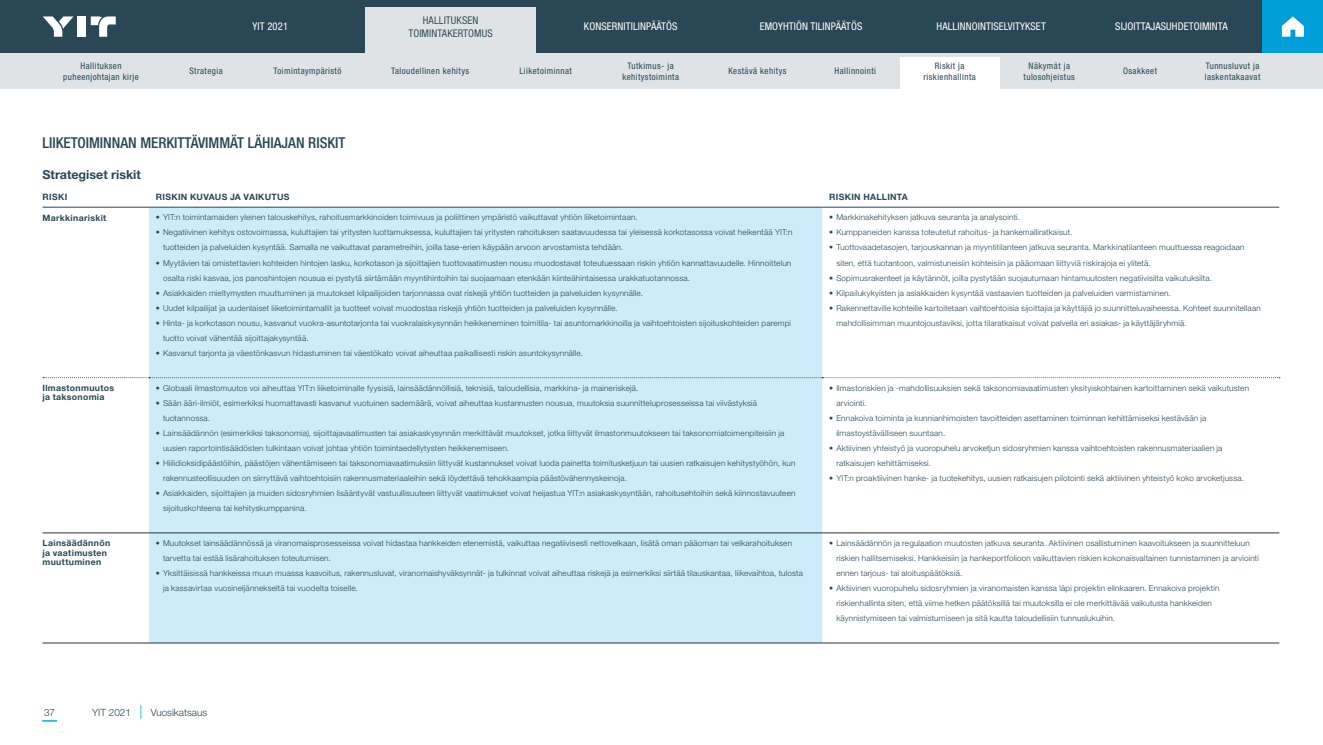
<style>
.page{position:relative;width:1323px;height:745px;background:#fff}
.page>*{position:absolute;margin:0;border:0;box-sizing:border-box;transform-origin:0 0}
.t1{font:500 condensed 15px "Helvetica Neue LT Pro";color:#294754}
.t2{font:700 12.5px "Helvetica Neue LT Pro";color:#294754}
.t3{font:condensed 10.62px "Helvetica Neue LT Pro";letter-spacing:.01em;color:#fff}
.t4{font:condensed 10.62px/12.5px "Helvetica Neue LT Pro";letter-spacing:.01em;color:#294754;text-align:center}
.t5{font:300 10px "Helvetica Neue LT Pro";color:#294754}
.t6{font:condensed 9px/11px "Helvetica Neue LT Pro";letter-spacing:.05em;color:#294754;text-align:center}
.t7{font:700 8.75px/9.4px "Helvetica Neue LT Pro";letter-spacing:.035em;color:#294754}
.t8{font:300 8.12px/15px "Helvetica Neue LT Pro";letter-spacing:.02em;color:#294754}
.s1{font-size:13.75px;color:#009fda}
</style>
<div class="page">
<svg style="left:42px;top:720px;width:15px;height:1px"></svg>
<div style="left:149px;top:207px;width:673px;height:435px;background:#ccecf9"></div>
<hr style="left:43px;top:206px;width:106px;height:1px;background:#294754">
<hr style="left:149px;top:206px;width:673px;height:1px;background:#294754">
<hr style="left:822px;top:206px;width:457px;height:1px;background:#294754">
<hr style="left:43px;top:642px;width:106px;height:1px;background:#333">
<hr style="left:149px;top:642px;width:673px;height:1px;background:#333">
<hr style="left:822px;top:642px;width:457px;height:1px;background:#333">
<svg style="left:43px;top:377px;width:1237px;height:1px"></svg>
<hr style="left:43px;top:532px;width:106px;height:1px;background:#333">
<hr style="left:149px;top:532px;width:673px;height:1px;background:#333">
<hr style="left:822px;top:532px;width:457px;height:1px;background:#333">
<div style="left:0;top:0;width:1323px;height:53px;background:#294754"></div>
<div style="left:77px;top:16px;width:9px;height:21px;background:#fff"></div>
<svg style="left:91px;top:16px;width:25px;height:21px"></svg>
<svg style="left:43px;top:16px;width:31px;height:21px"></svg>
<div style="left:1263px;top:0;width:60px;height:53px;background:#009fda"></div>
<svg style="left:1282px;top:17px;width:22px;height:20px"></svg>
<div style="left:365px;top:7px;width:171px;height:46px;background:#dfe3e5"></div>
<div style="left:0;top:53px;width:1323px;height:36px;background:#dfe3e5"></div>
<div style="left:900px;top:57px;width:99px;height:32px;background:#fff"></div>
<h3 class="t4" style="left:408px;top:14px;width:86px">HALLITUKSEN<br>TOIMINTAKERTOMUS</h3>
<h3 class="t3" style="left:252px;top:20px;width:37px">YIT 2021</h3>
<h3 class="t3" style="left:584px;top:20px;width:95px">KONSERNITILINPÄÄTÖS</h3>
<h3 class="t3" style="left:760px;top:20px;width:104px">EMOYHTIÖN TILINPÄÄTÖS</h3>
<h3 class="t3" style="left:936px;top:20px;width:111px">HALLINNOINTISELVITYKSET</h3>
<h3 class="t3" style="left:1115px;top:20px;width:114px">SIJOITTAJASUHDETOIMINTA</h3>
<p class="t6" style="left:63px;top:60px;width:77px">Hallituksen puheenjohtajan kirje</p>
<p class="t6" style="left:189px;top:65px;width:35px">Strategia</p>
<p class="t6" style="left:273px;top:65px;width:69px">Toimintaympäristö</p>
<p class="t6" style="left:391px;top:65px;width:79px">Taloudellinen kehitys</p>
<p class="t6" style="left:519px;top:65px;width:54px">Liiketoiminnat</p>
<p class="t6" style="left:728px;top:65px;width:60px">Kestävä kehitys</p>
<p class="t6" style="left:834px;top:65px;width:43px">Hallinnointi</p>
<p class="t6" style="left:923px;top:60px;width:54px">Riskit ja riskienhallinta</p>
<p class="t6" style="left:1024px;top:60px;width:53px">Näkymät ja tulosohjeistus</p>
<p class="t6" style="left:1123px;top:65px;width:35px">Osakkeet</p>
<p class="t6" style="left:622px;top:60px;width:58px">Tutkimus- ja kehitystoiminta</p>
<p class="t6" style="left:1205px;top:60px;width:57px;text-align:left">Tunnusluvut ja laskentakaavat</p>
<h1 class="t1" style="left:43px;top:133px;width:304px">LIIKETOIMINNAN MERKITTÄVIMMÄT LÄHIAJAN RISKIT</h1>
<h2 class="t2" style="left:43px;top:166px;width:100px">Strategiset riskit</h2>
<p class="t7" style="left:43px;top:192px;width:26px">RISKI</p>
<p class="t7" style="left:156px;top:192px;width:135px">RISKIN KUVAUS JA VAIKUTUS</p>
<p class="t7" style="left:829px;top:192px;width:80px">RISKIN HALLINTA</p>
<p class="t7" style="left:43px;top:213px;width:65px">Markkinariskit</p>
<p class="t8" style="left:156px;top:210px;width:483px">• YIT:n toimintamaiden yleinen talouskehitys, rahoitusmarkkinoiden toimivuus ja poliittinen ympäristö vaikuttavat yhtiön liiketoimintaan.</p>
<p class="t8" style="left:163px;top:225px;width:631px;text-indent:-7px">• Negatiivinen kehitys ostovoimassa, kuluttajien tai yritysten luottamuksessa, kuluttajien tai yritysten rahoituksen saatavuudessa tai yleisessä korkotasossa voivat heikentää YIT:n tuotteiden ja palveluiden kysyntää. Samalla ne vaikuttavat parametreihin, joilla tase-erien käypään arvoon arvostamista tehdään.</p>
<p class="t8" style="left:163px;top:255px;width:630px;text-indent:-7px">• Myytävien tai omistettavien kohteiden hintojen lasku, korkotason ja sijoittajien tuottovaatimusten nousu muodostavat toteutuessaan riskin yhtiön kannattavuudelle. Hinnoittelun osalta riski kasvaa, jos panoshintojen nousua ei pystytä siirtämään myyntihintoihin tai suojaamaan etenkään kiinteähintaisessa urakkatuotannossa.</p>
<p class="t8" style="left:156px;top:285px;width:489px">• Asiakkaiden mieltymysten muuttuminen ja muutokset kilpailijoiden tarjonnassa ovat riskejä yhtiön tuotteiden ja palveluiden kysynnälle.</p>
<p class="t8" style="left:156px;top:300px;width:463px">• Uudet kilpailijat ja uudenlaiset liiketoimintamallit ja tuotteet voivat muodostaa riskejä yhtiön tuotteiden ja palveluiden kysynnälle.</p>
<p class="t8" style="left:163px;top:315px;width:630px;text-indent:-7px">• Hinta- ja korkotason nousu, kasvanut vuokra-asuntotarjonta tai vuokralaiskysynnän heikkeneminen toimitila- tai asuntomarkkinoilla ja vaihtoehtoisten sijoituskohteiden parempi tuotto voivat vähentää sijoittajakysyntää.</p>
<p class="t8" style="left:156px;top:345px;width:429px">• Kasvanut tarjonta ja väestönkasvun hidastuminen tai väestökato voivat aiheuttaa paikallisesti riskin asuntokysynnälle.</p>
<p class="t8" style="left:829px;top:210px;width:192px">• Markkinakehityksen jatkuva seuranta ja analysointi.</p>
<p class="t8" style="left:829px;top:225px;width:245px">• Kumppaneiden kanssa toteutetut rahoitus- ja hankemalliratkaisut.</p>
<p class="t8" style="left:836px;top:240px;width:410px;text-indent:-7px">• Tuottovaadetasojen, tarjouskannan ja myyntitilanteen jatkuva seuranta. Markkinatilanteen muuttuessa reagoidaan siten, että tuotantoon, valmistuneisiin kohteisiin ja pääomaan liittyviä riskirajoja ei ylitetä.</p>
<p class="t8" style="left:829px;top:270px;width:384px">• Sopimusrakenteet ja käytännöt, joilla pystytään suojautumaan hintamuutosten negatiivisilta vaikutuksilta.</p>
<p class="t8" style="left:829px;top:285px;width:343px">• Kilpailukykyisten ja asiakkaiden kysyntää vastaavien tuotteiden ja palveluiden varmistaminen.</p>
<p class="t8" style="left:836px;top:300px;width:426px;text-indent:-7px">• Rakennettaville kohteille kartoitetaan vaihtoehtoisia sijoittajia ja käyttäjiä jo suunnitteluvaiheessa. Kohteet suunnitellaan mahdollisimman muuntojoustaviksi, jotta tilaratkaisut voivat palvella eri asiakas- ja käyttäjäryhmiä.</p>
<p class="t7" style="left:43px;top:383px;width:73px">Ilmastonmuutos ja taksonomia</p>
<p class="t8" style="left:156px;top:380px;width:484px">• Globaali ilmastomuutos voi aiheuttaa YIT:n liiketoiminalle fyysisiä, lainsäädännöllisiä, teknisiä, taloudellisia, markkina- ja maineriskejä.</p>
<p class="t8" style="left:163px;top:395px;width:595px;text-indent:-7px">• Sään ääri-ilmiöt, esimerkiksi huomattavasti kasvanut vuotuinen sademäärä, voivat aiheuttaa kustannusten nousua, muutoksia suunnitteluprosesseissa tai viivästyksiä tuotannossa.</p>
<p class="t8" style="left:163px;top:425px;width:623px;text-indent:-7px">• Lainsäädännön (esimerkiksi taksonomia), sijoittajavaatimusten tai asiakaskysynnän merkittävät muutokset, jotka liittyvät ilmastonmuutokseen tai taksonomiatoimenpiteisiin ja uusien raportointisäädösten tulkintaan voivat johtaa yhtiön toimintaedellytysten heikkenemiseen.</p>
<p class="t8" style="left:163px;top:455px;width:634px;text-indent:-7px">• Hiilidioksidipäästöihin, päästöjen vähentämiseen tai taksonomiavaatimuksiin liittyvät kustannukset voivat luoda painetta toimitusketjuun tai uusien ratkaisujen kehitystyöhön, kun rakennusteollisuuden on siirryttävä vaihtoehtoisiin rakennusmateriaaleihin sekä löydettävä tehokkaampia päästövähennyskeinoja.</p>
<p class="t8" style="left:163px;top:485px;width:634px;text-indent:-7px">• Asiakkaiden, sijoittajien ja muiden sidosryhmien lisääntyvät vastuullisuuteen liittyvät vaatimukset voivat heijastua YIT:n asiakaskysyntään, rahoitusehtoihin sekä kiinnostavuuteen sijoituskohteena tai kehityskumppanina.</p>
<p class="t7" style="left:43px;top:538px;width:69px">Lainsäädännön ja vaatimusten muuttuminen</p>
<p class="t8" style="left:163px;top:535px;width:630px;text-indent:-7px">• Muutokset lainsäädännössä ja viranomaisprosesseissa voivat hidastaa hankkeiden etenemistä, vaikuttaa negatiivisesti nettovelkaan, lisätä oman pääoman tai velkarahoituksen tarvetta tai estää lisärahoituksen toteutumisen.</p>
<p class="t8" style="left:163px;top:565px;width:641px;text-indent:-7px">• Yksittäisissä hankkeissa muun muassa kaavoitus, rakennusluvat, viranomaishyväksynnät- ja tulkinnat voivat aiheuttaa riskejä ja esimerkiksi siirtää tilauskantaa, liikevaihtoa, tulosta ja kassavirtaa vuosineljännekseltä tai vuodelta toiselle.</p>
<p class="t8" style="left:836px;top:380px;width:414px;text-indent:-7px">• Ilmastoriskien ja -mahdollisuuksien sekä taksonomiavaatimusten yksityiskohtainen kartoittaminen sekä vaikutusten arviointi.</p>
<p class="t8" style="left:836px;top:410px;width:371px;text-indent:-7px">• Ennakoiva toiminta ja kunnianhimoisten tavoitteiden asettaminen toiminnan kehittämiseksi kestävään ja ilmastoystävälliseen suuntaan.</p>
<p class="t8" style="left:836px;top:440px;width:388px;text-indent:-7px">• Aktiivinen yhteistyö ja vuoropuhelu arvoketjun sidosryhmien kanssa vaihtoehtoisten rakennusmateriaalien ja ratkaisujen kehittämiseksi.</p>
<p class="t8" style="left:829px;top:470px;width:416px">• YIT:n proaktiivinen hanke- ja tuotekehitys, uusien ratkaisujen pilotointi sekä aktiivinen yhteistyö koko arvoketjussa.</p>
<p class="t8" style="left:836px;top:535px;width:424px;text-indent:-7px">• Lainsäädännön ja regulaation muutosten jatkuva seuranta. Aktiivinen osallistuminen kaavoitukseen ja suunnitteluun riskien hallitsemiseksi. Hankkeisiin ja hankeportfolioon vaikuttavien riskien kokonaisvaltainen tunnistaminen ja arviointi ennen tarjous- tai aloituspäätöksiä.</p>
<p class="t8" style="left:836px;top:580px;width:385px;text-indent:-7px">• Aktiivinen vuoropuhelu sidosryhmien ja viranomaisten kanssa läpi projektin elinkaaren. Ennakoiva projektin riskienhallinta siten, että viime hetken päätöksillä tai muutoksilla ei ole merkittävää vaikutusta hankkeiden käynnistymiseen tai valmistumiseen ja sitä kautta taloudellisiin tunnuslukuihin.</p>
<p class="t5" style="left:44px;top:705px;width:13px">37</p>
<p class="t5" style="left:92px;top:705px;width:117px">YIT 2021 <span class="s1">|</span> Vuosikatsaus</p>
</div>
